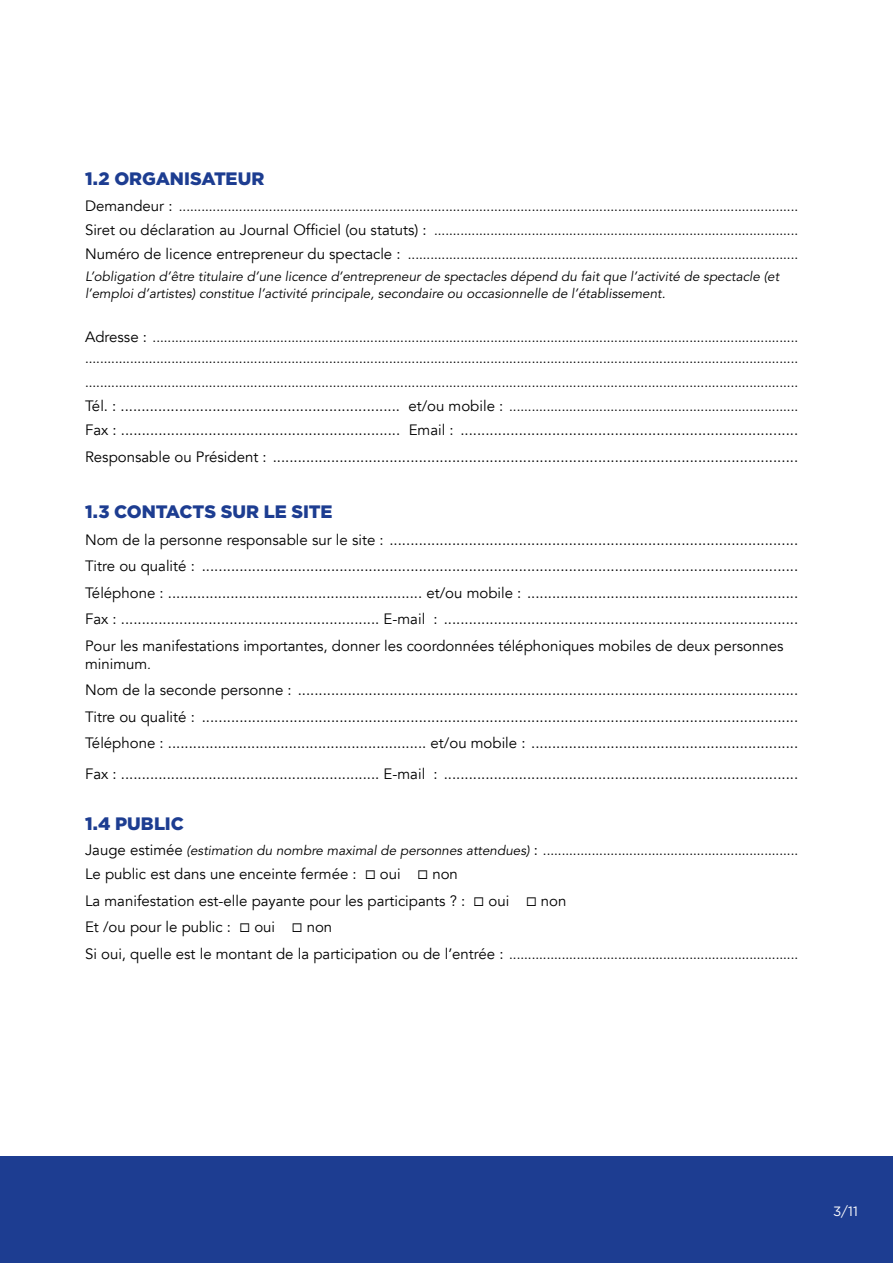
<style>
.page{position:relative;width:893px;height:1263px;background:#fff}
.page>*{position:absolute;margin:0;border:0;box-sizing:border-box;transform-origin:0 0}
.t1{font:900 18px "Gotham";letter-spacing:-.005em;color:#1d3d91}
.t2{font:15px/26.5px "Avenir";color:#000}
.t3{font:13.5px/24px "Avenir";color:#000;text-align:justify}
.t4{font:italic 13.5px/16.5px "Avenir";color:#000}
.t5{font:13.5px "Gotham";color:#fff}
.s1{font-size:15px}
.s2{font-size:13.5px}
.s3{font-style:italic;font-size:13.5px}
.s4{font-style:italic}
</style>
<div class="page">
<div style="left:0;top:1155px;width:893px;height:108px;background:#1d3d91"></div>
<p class="t1" style="left:85px;top:166px;width:181px">1.2 ORGANISATEUR</p>
<p class="t3" style="left:85px;top:195px;width:715px"><span class="s1">Demandeur :</span> .....................................................................................................................................................................<br><span class="s1">Siret ou déclaration au Journal Officiel (ou statuts) :</span> .................................................................................................<br><span class="s1">Numéro de licence entrepreneur du spectacle :</span> ........................................................................................................</p>
<p class="t4" style="left:85px;top:269px;width:696px">L’obligation d’être titulaire d’une licence d’entrepreneur de spectacles dépend du fait que l’activité de spectacle (et l’emploi d’artistes) constitue l’activité principale, secondaire ou occasionnelle de l’établissement.</p>
<p class="t3" style="left:85px;top:327px;width:715px;line-height:21px"><span class="s1">Adresse :</span> ............................................................................................................................................................................ ..............................................................................................................................................................................................</p>
<p class="t3" style="left:85px;top:371px;width:715px">..............................................................................................................................................................................................</p>
<p class="t2" style="left:85px;top:394px;width:715px;line-height:24px">Tél. : ................................................................... et/ou mobile : <span class="s2">.............................................................................<br></span>Fax : ................................................................... Email : .................................................................................</p>
<p class="t2" style="left:85px;top:443px;width:715px">Responsable ou Président : ..............................................................................................................................</p>
<p class="t1" style="left:85px;top:499px;width:249px">1.3 CONTACTS SUR LE SITE</p>
<p class="t2" style="left:85px;top:527px;width:715px;text-align:justify">Nom de la personne responsable sur le site : ..................................................................................................<br>Titre ou qualité : ...............................................................................................................................................<br>Téléphone : ............................................................. et/ou mobile : .................................................................<br>Fax : .............................................................. E-mail : .....................................................................................<br>Pour les manifestations importantes, donner les coordonnées téléphoniques mobiles de deux personnes</p>
<p class="t2" style="left:85px;top:651px;width:715px">minimum<span class="s3">.<br></span>Nom de la seconde personne : ........................................................................................................................<br>Titre ou qualité : ...............................................................................................................................................<br>Téléphone : .............................................................. et/ou mobile : ................................................................</p>
<p class="t2" style="left:85px;top:760px;width:715px">Fax : .............................................................. E-mail : .....................................................................................</p>
<p class="t1" style="left:85px;top:811px;width:100px">1.4 PUBLIC</p>
<p class="t3" style="left:85px;top:839px;width:715px"><span class="s1">Jauge estimée</span> <span class="s4">(estimation du nombre maximal de personnes attendues)</span> <span class="s1">:</span> ....................................................................</p>
<p class="t2" style="left:85px;top:861px;width:483px">Le public est dans une enceinte fermée : ◻ oui ◻ non<br>La manifestation est-elle payante pour les participants ? : ◻ oui ◻ non<br>Et /ou pour le public : ◻ oui ◻ non</p>
<p class="t3" style="left:85px;top:942px;width:715px"><span class="s1">Si oui, quelle est le montant de la participation ou de l’entrée :</span> .............................................................................</p>
<p class="t5" style="left:833px;top:1203px;width:26px">3/11</p>
</div>
